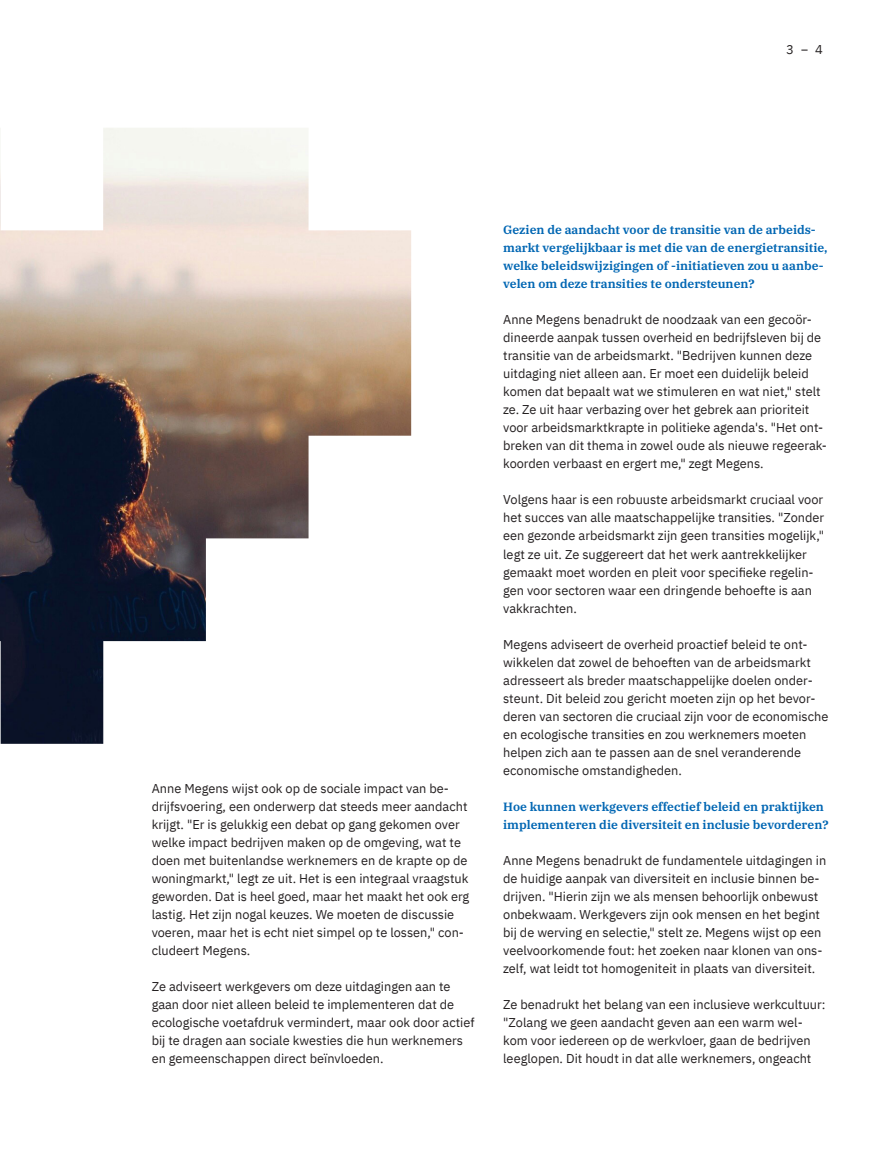
<style>
.page{position:relative;width:893px;height:1149px;background:#fff}
.page>*{position:absolute;margin:0;border:0;box-sizing:border-box;transform-origin:0 0}
.t1{font:12.75px/18px "IBM Plex Sans";color:#231f20}
.t2{font:12.75px "IBM Plex Mono";color:#231f20}
.t3{font:600 12px/18px "IBM Plex Serif";color:#0166b3}
</style>
<div class="page">
<img style="left:0;top:128px;width:411px;height:615px">
<p class="t2" style="left:786px;top:40px;width:38px">3–4</p>
<p class="t1" style="left:152px;top:777px;width:319px">Anne Megens wijst ook op de sociale impact van be&shy;drijfsvoering, een onderwerp dat steeds meer aandacht krijgt. "Er is gelukkig een debat op gang gekomen over welke impact bedrijven maken op de omgeving, wat te doen met buitenlandse werknemers en de krapte op de woningmarkt," legt ze uit. Het is een integraal vraagstuk geworden. Dat is heel goed, maar het maakt het ook erg lastig. Het zijn nogal keuzes. We moeten de discussie voeren, maar het is echt niet simpel op te lossen," con&shy;cludeert Megens.</p>
<p class="t1" style="left:152px;top:975px;width:324px">Ze adviseert werkgevers om deze uitdagingen aan te gaan door niet alleen beleid te implementeren dat de ecologische voetafdruk vermindert, maar ook door actief bij te dragen aan sociale kwesties die hun werknemers en gemeenschappen direct beïnvloeden.</p>
<p class="t3" style="left:503px;top:220px;width:326px">Gezien de aandacht voor de transitie van de arbeids&shy;markt vergelijkbaar is met die van de energietransitie, welke beleidswijzigingen of -initiatieven zou u aanbe&shy;velen om deze transities te ondersteunen?</p>
<p class="t1" style="left:503px;top:309px;width:325px">Anne Megens benadrukt de noodzaak van een gecoör&shy;dineerde aanpak tussen overheid en bedrijfsleven bij de transitie van de arbeidsmarkt. "Bedrijven kunnen deze uitdaging niet alleen aan. Er moet een duidelijk beleid komen dat bepaalt wat we stimuleren en wat niet," stelt ze. Ze uit haar verbazing over het gebrek aan prioriteit voor arbeidsmarktkrapte in politieke agenda's. "Het ont&shy;breken van dit thema in zowel oude als nieuwe regeerak&shy;koorden verbaast en ergert me," zegt Megens.</p>
<p class="t1" style="left:503px;top:489px;width:323px">Volgens haar is een robuuste arbeidsmarkt cruciaal voor het succes van alle maatschappelijke transities. "Zonder een gezonde arbeidsmarkt zijn geen transities mogelijk," legt ze uit. Ze suggereert dat het werk aantrekkelijker gemaakt moet worden en pleit voor specifieke regelin&shy;gen voor sectoren waar een dringende behoefte is aan vakkrachten.</p>
<p class="t1" style="left:503px;top:633px;width:327px">Megens adviseert de overheid proactief beleid te ont&shy;wikkelen dat zowel de behoeften van de arbeidsmarkt adresseert als breder maatschappelijke doelen onder&shy;steunt. Dit beleid zou gericht moeten zijn op het bevor&shy;deren van sectoren die cruciaal zijn voor de economische en ecologische transities en zou werknemers moeten helpen zich aan te passen aan de snel veranderende economische omstandigheden.</p>
<p class="t3" style="left:503px;top:796px;width:327px">Hoe kunnen werkgevers effectief beleid en praktijken implementeren die diversiteit en inclusie bevorderen?</p>
<p class="t1" style="left:503px;top:849px;width:325px">Anne Megens benadrukt de fundamentele uitdagingen in de huidige aanpak van diversiteit en inclusie binnen be&shy;drijven. "Hierin zijn we als mensen behoorlijk onbewust onbekwaam. Werkgevers zijn ook mensen en het begint bij de werving en selectie," stelt ze. Megens wijst op een veelvoorkomende fout: het zoeken naar klonen van ons&shy;zelf, wat leidt tot homogeniteit in plaats van diversiteit.</p>
<p class="t1" style="left:503px;top:993px;width:324px">Ze benadrukt het belang van een inclusieve werkcultuur: "Zolang we geen aandacht geven aan een warm wel&shy;kom voor iedereen op de werkvloer, gaan de bedrijven leeglopen. Dit houdt in dat alle werknemers, ongeacht</p>
</div>
